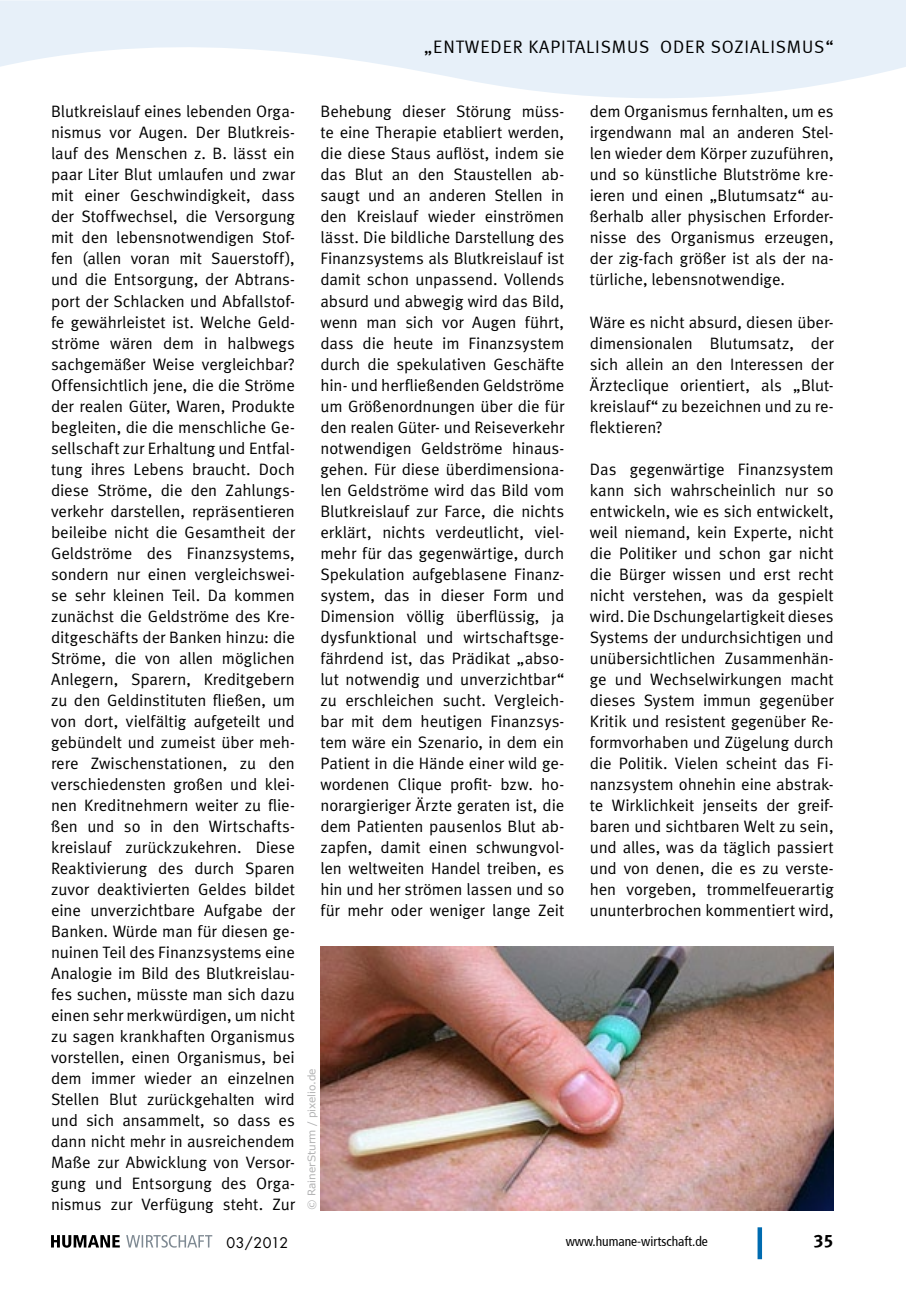
<style>
.page{position:relative;width:906px;height:1289px;background:#fff}
.page>*{position:absolute;margin:0;border:0;box-sizing:border-box;transform-origin:0 0}
.t1{font:18px "Meta Normal LF";letter-spacing:.05em;color:#000}
.t2{font:18px "Meta Bold LF";color:#000}
.Fließtext_Meta_Norma{font:16.5px/21px "Meta Normal";letter-spacing:-.005em;color:#000;text-align:justify}
.t3{font:14.25px "Futura";letter-spacing:.01em;color:#000}
.t4{font:condensed 13.5px "Frutiger 57";color:#000}
.t5{font:10.5px "MS Reference Sans Serif";letter-spacing:-.005em;color:#646567}
</style>
<div class="page">
<div style="left:757px;top:1227px;width:5px;height:32px;background:#006bb0"></div>
<svg style="left:51px;top:1235px;width:69px;height:12px"></svg>
<svg style="left:126px;top:1235px;width:86px;height:12px"></svg>
<img style="left:320px;top:946px;width:513px;height:264px">
<svg style="left:0;top:0;width:906px;height:98px;fill:#e7f0f9"></svg>
<p class="t1" style="left:424px;top:36px;width:12px">„ENTWEDER</p>
<p class="t1" style="left:528px;top:36px;width:42px">KAPITALIS</p>
<p class="t1" style="left:612px;top:36px;width:27px">MUS</p>
<p class="t1" style="left:660px;top:36px;width:24px">ODER</p>
<p class="t1" style="left:710px;top:36px;width:34px">SOZIALIS</p>
<p class="t1" style="left:787px;top:36px;width:26px">MUS“</p>
<p class="Fließtext_Meta_Norma" style="left:51px;top:101px;width:245px">Blutkreislauf eines lebenden Orga&shy;nismus vor Augen. Der Blutkreis&shy;lauf des Menschen z. B. lässt ein paar Liter Blut umlaufen und zwar mit einer Geschwindigkeit, dass der Stoffwechsel, die Versorgung mit den lebensnotwendigen Stof&shy;fen (allen voran mit Sauerstoff), und die Entsorgung, der Abtrans&shy;port der Schlacken und Abfallstof&shy;fe gewährleistet ist. Welche Geld&shy;ströme wären dem in halbwegs sachgemäßer Weise vergleichbar?<br>Offensichtlich jene, die die Ströme der realen Güter, Waren, Produkte begleiten, die die menschliche Ge&shy;sellschaft zur Erhaltung und Entfal&shy;tung ihres Lebens braucht. Doch diese Ströme, die den Zahlungs&shy;verkehr darstellen, repräsentieren beileibe nicht die Gesamtheit der Geldströme des Finanzsystems, sondern nur einen vergleichswei&shy;se sehr kleinen Teil. Da kommen zunächst die Geldströme des Kre&shy;ditgeschäfts der Banken hinzu: die Ströme, die von allen möglichen Anlegern, Sparern, Kreditgebern zu den Geldinstituten fließen, um von dort, vielfältig aufgeteilt und gebündelt und zumeist über meh&shy;rere Zwischenstationen, zu den verschiedensten großen und klei&shy;nen Kreditnehmern weiter zu flie&shy;ßen und so in den Wirtschafts&shy;kreislauf zurückzukehren. Diese Reaktivierung des durch Sparen zuvor deaktivierten Geldes bildet eine unverzichtbare Aufgabe der Banken. Würde man für diesen ge&shy;nuinen Teil des Finanzsystems eine Analogie im Bild des Blutkreislau&shy;fes suchen, müsste man sich dazu einen sehr merkwürdigen, um nicht zu sagen krankhaften Organismus vorstellen, einen Organismus, bei dem immer wieder an einzelnen Stellen Blut zurückgehalten wird und sich ansammelt, so dass es dann nicht mehr in ausreichendem Maße zur Abwicklung von Versor&shy;gung und Entsorgung des Orga&shy;nismus zur Verfügung steht. Zur</p>
<p class="Fließtext_Meta_Norma" style="left:320px;top:101px;width:245px">Behebung dieser Störung müss&shy;te eine Therapie etabliert werden, die diese Staus auflöst, indem sie das Blut an den Staustellen ab&shy;saugt und an anderen Stellen in den Kreislauf wieder einströmen lässt. Die bildliche Darstellung des Finanzsystems als Blutkreislauf ist damit schon unpassend. Vollends absurd und abwegig wird das Bild, wenn man sich vor Augen führt, dass die heute im Finanzsystem durch die spekulativen Geschäfte hin- und herfließenden Geldströme um Größenordnungen über die für den realen Güter- und Reiseverkehr notwendigen Geldströme hinaus&shy;gehen. Für diese überdimensiona&shy;len Geldströme wird das Bild vom Blutkreislauf zur Farce, die nichts erklärt, nichts verdeutlicht, viel&shy;mehr für das gegenwärtige, durch Spekulation aufgeblasene Finanz&shy;system, das in dieser Form und Dimension völlig überflüssig, ja dysfunktional und wirtschaftsge&shy;fährdend ist, das Prädikat „abso&shy;lut notwendig und unverzichtbar“ zu erschleichen sucht. Vergleich&shy;bar mit dem heutigen Finanzsys&shy;tem wäre ein Szenario, in dem ein Patient in die Hände einer wild ge&shy;wordenen Clique profit- bzw. ho&shy;norargieriger Ärzte geraten ist, die dem Patienten pausenlos Blut ab&shy;zapfen, damit einen schwungvol&shy;len weltweiten Handel treiben, es hin und her strömen lassen und so für mehr oder weniger lange Zeit</p>
<p class="Fließtext_Meta_Norma" style="left:590px;top:101px;width:245px">dem Organismus fernhalten, um es irgendwann mal an anderen Stel&shy;len wieder dem Körper zuzuführen, und so künstliche Blutströme kre&shy;ieren und einen „Blutumsatz“ au&shy;ßerhalb aller physischen Erforder&shy;nisse des Organismus erzeugen, der zig-fach größer ist als der na&shy;türliche, lebensnotwendige.</p>
<p class="Fließtext_Meta_Norma" style="left:590px;top:311px;width:245px">Wäre es nicht absurd, diesen über&shy;dimensionalen Blutumsatz, der sich allein an den Interessen der Ärzteclique orientiert, als „Blut&shy;kreislauf“ zu bezeichnen und zu re&shy;flektieren?</p>
<p class="Fließtext_Meta_Norma" style="left:590px;top:458px;width:245px">Das gegenwärtige Finanzsystem kann sich wahrscheinlich nur so entwickeln, wie es sich entwickelt, weil niemand, kein Experte, nicht die Politiker und schon gar nicht die Bürger wissen und erst recht nicht verstehen, was da gespielt wird. Die Dschungelartigkeit dieses Systems der undurchsichtigen und unübersichtlichen Zusammenhän&shy;ge und Wechselwirkungen macht dieses System immun gegenüber Kritik und resistent gegenüber Re&shy;formvorhaben und Zügelung durch die Politik. Vielen scheint das Fi&shy;nanzsystem ohnehin eine abstrak&shy;te Wirklichkeit jenseits der greif&shy;baren und sichtbaren Welt zu sein, und alles, was da täglich passiert und von denen, die es zu verste&shy;hen vorgeben, trommelfeuerartig ununterbrochen kommentiert wird,</p>
<p class="t5" style="left:305px;top:1209px;width:143px;rotate:-90deg">© RainerSturm / pixelio.de</p>
<p class="t3" style="left:226px;top:1233px;width:63px">03/2012</p>
<p class="t4" style="left:566px;top:1233px;width:144px">www.humane-wirtschaft.de</p>
<p class="t2" style="left:813px;top:1230px;width:22px">35</p>
</div>
